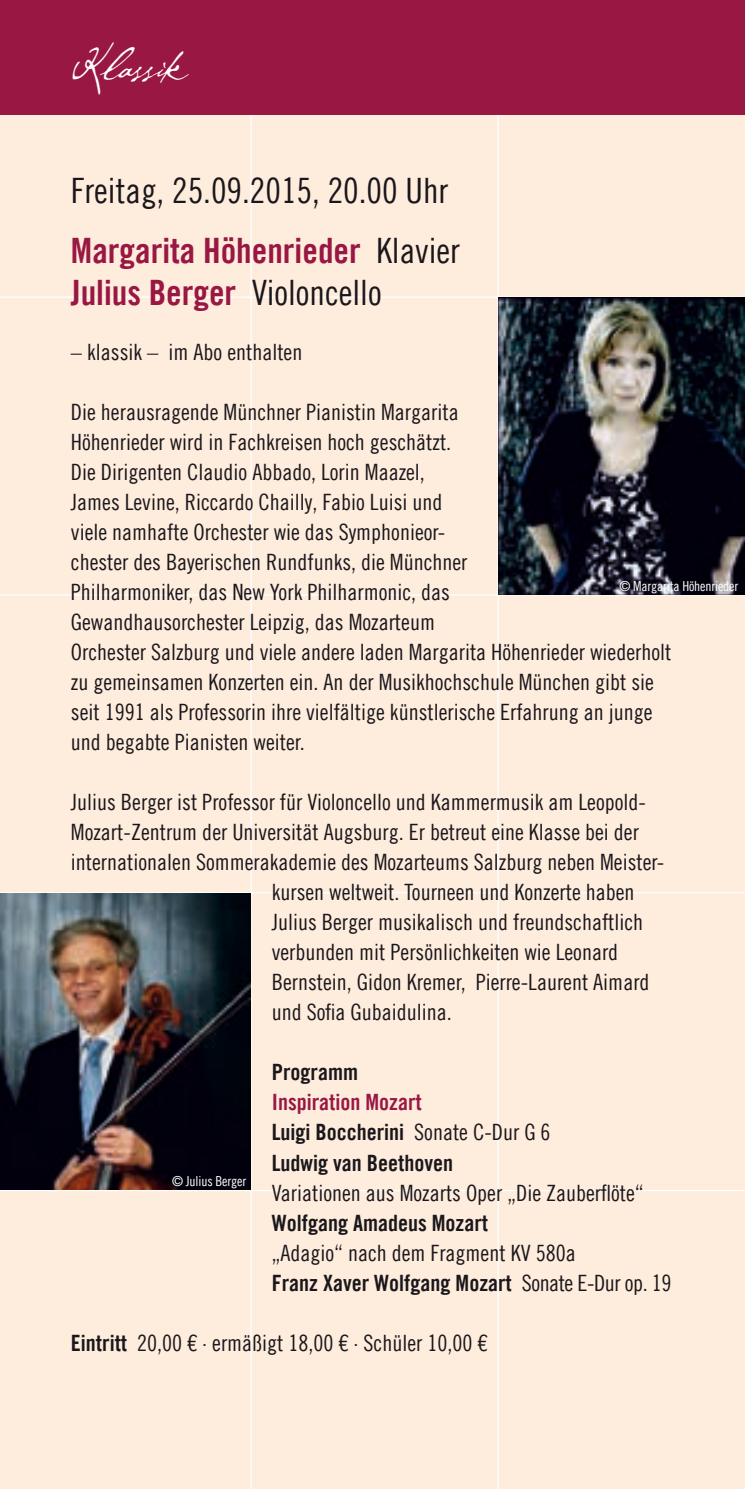
<style>
.page{position:relative;width:745px;height:1489px;background:#fff}
.page>*{position:absolute;margin:0;border:0;box-sizing:border-box;transform-origin:0 0}
.t1{font:45px "P22 Cezanne";color:#fff}
.t2{font:35px/42px "Trade Gothic LT Com Bd Cn 20";color:#991743}
.t3{font:35px "Trade Gothic LT Com Cn 18";color:#1a171c}
.t4{font:22.5px/30px "Trade Gothic LT Com Cn 18";color:#1a171c}
.t5{font:22.5px/30px "Trade Gothic LT Com Bd Cn 20";color:#1a171c}
.t6{font:13.75px "Trade Gothic LT Com Cn 18";letter-spacing:-.01em;color:#fff}
.s1{font-family:"Trade Gothic LT Com Cn 18";color:#1a171c}
.s2{color:#991743}
.s3{font-family:"Trade Gothic LT Com Cn 18"}
.s4{font-family:"Trade Gothic LT Com Bd Cn 20"}
</style>
<div class="page">
<div style="left:0;top:0;width:744px;height:1488px;background:#feecdc"></div>
<hr style="left:497px;top:0;width:1px;height:1488px;background:#fff">
<hr style="left:250px;top:0;width:1px;height:1488px;background:#fff">
<hr style="left:0;top:594px;width:744px;height:1px;background:#fff">
<hr style="left:0;top:892px;width:744px;height:1px;background:#fff">
<hr style="left:0;top:296px;width:744px;height:2px;background:#fff">
<hr style="left:0;top:1189px;width:744px;height:2px;background:#fff">
<div style="left:0;top:0;width:744px;height:115px;background:#991743"></div>
<img style="left:498px;top:298px;width:246px;height:296px">
<img style="left:0;top:893px;width:250px;height:296px">
<h1 class="t1" style="left:71px;top:35px;width:119px">Klassik</h1>
<h2 class="t3" style="left:71px;top:170px;width:378px">Freitag, 25.09.2015, 20.00 Uhr</h2>
<h2 class="t2" style="left:71px;top:230px;width:390px">Margarita Höhenrieder <span class="s1">Klavier<br></span>Julius Berger <span class="s1">Violoncello</span></h2>
<p class="t4" style="left:71px;top:337px;width:233px">– klassik – im Abo enthalten</p>
<p class="t4" style="left:71px;top:397px;width:601px">Die herausragende Münchner Pianistin Margarita<br>Höhenrieder wird in Fachkreisen hoch geschätzt.<br>Die Dirigenten Claudio Abbado, Lorin Maazel,<br>James Levine, Riccardo Chailly, Fabio Luisi und<br>viele namhafte Orchester wie das Symphonieor-<br>chester des Bayerischen Rundfunks, die Münchner<br>Philharmoniker, das New York Philharmonic, das<br>Gewandhausorchester Leipzig, das Mozarteum<br>Orchester Salzburg und viele andere laden Margarita Höhenrieder wiederholt zu gemeinsamen Konzerten ein. An der Musikhochschule München gibt sie seit 1991 als Professorin ihre vielfältige künstlerische Erfahrung an junge und begabte Pianisten weiter.</p>
<p class="t4" style="left:71px;top:787px;width:576px">Julius Berger ist Professor für Violoncello und Kammermusik am Leopold-</p>
<p class="t4" style="left:71px;top:817px;width:569px">Mozart-Zentrum der Universität Augsburg. Er betreut eine Klasse bei der</p>
<p class="t4" style="left:71px;top:847px;width:594px">internationalen Sommerakademie des Mozarteums Salzburg neben Meister-</p>
<p class="t4" style="left:271px;top:877px;width:364px">kursen weltweit. Tourneen und Konzerte haben</p>
<p class="t4" style="left:271px;top:907px;width:373px">Julius Berger musikalisch und freundschaftlich</p>
<p class="t4" style="left:271px;top:937px;width:348px">verbunden mit Persönlichkeiten wie Leonard</p>
<p class="t4" style="left:271px;top:967px;width:379px">Bernstein, Gidon Kremer, Pierre-Laurent Aimard</p>
<p class="t4" style="left:271px;top:997px;width:181px">und Sofia Gubaidulina.</p>
<p class="t6" style="left:619px;top:578px;width:120px">© Margarita Höhenrieder</p>
<p class="t5" style="left:271px;top:1057px;width:88px">Programm</p>
<p class="t5" style="left:271px;top:1087px;width:280px"><span class="s2">Inspiration Mozart<br></span>Luigi Boccherini <span class="s3">Sonate C-Dur G 6<br></span>Ludwig van Beethoven</p>
<p class="t4" style="left:271px;top:1177px;width:373px">Variationen aus Mozarts Oper „Die Zauberflöte“</p>
<p class="t5" style="left:271px;top:1207px;width:218px">Wolfgang Amadeus Mozart</p>
<p class="t4" style="left:271px;top:1237px;width:305px">„Adagio“ nach dem Fragment KV 580a</p>
<p class="t5" style="left:271px;top:1267px;width:401px">Franz Xaver Wolfgang Mozart <span class="s3">Sonate E-Dur op. 19</span></p>
<p class="t4" style="left:71px;top:1327px;width:417px"><span class="s4">Eintritt</span> 20,00 € · ermäßigt 18,00 € · Schüler 10,00 €</p>
<p class="t6" style="left:172px;top:1172px;width:75px">© Julius Berger</p>
</div>
